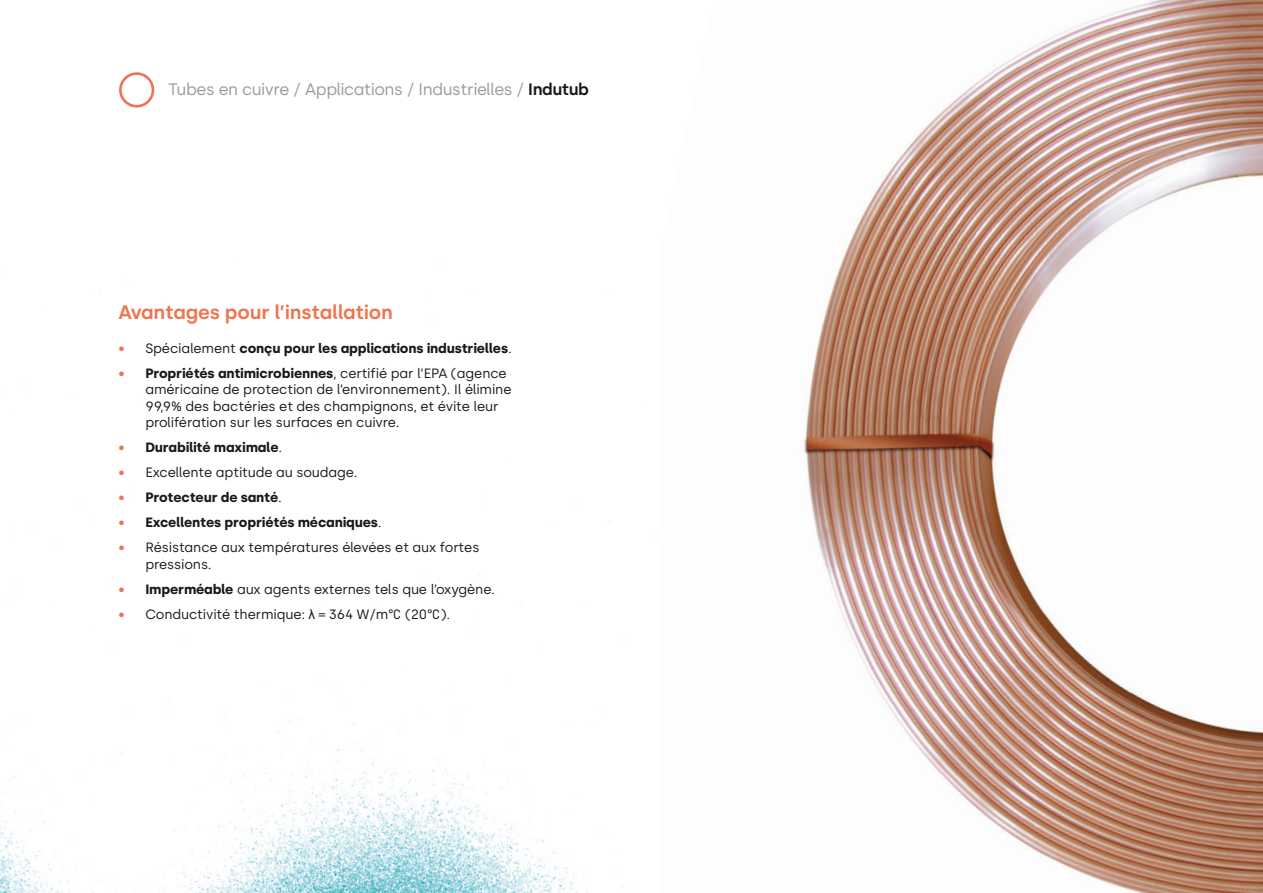
<style>
.page{position:relative;width:1263px;height:893px;background:#fff}
.page>*{position:absolute;margin:0;border:0;box-sizing:border-box;transform-origin:0 0}
.t1{font:600 19.5px "Silka";letter-spacing:-.01em;color:#ed7550}
.t2{font:16.5px "Silka";letter-spacing:-.025em;color:#9a9a9a}
.t3{font:13.5px/16.5px "Silka";letter-spacing:-.01em;color:#1a181c}
.t4{font:700 13.5px "Silka";letter-spacing:-.01em;color:#1a181c}
.s1{font-weight:600;color:#1a181c}
.s2{font-weight:400;color:#ed7550}
.s3{font-weight:400}
.s4{font-weight:700;color:#ed7550}
.s5{font-weight:700}
.s6{color:#ed7550}
.s7{font-family:"sarial"}
</style>
<div class="page">
<img style="left:0;top:490px;width:624px;height:403px">
<img style="left:804px;top:0;width:459px;height:893px">
<svg style="left:119px;top:72px;width:35px;height:36px"></svg>
<p class="t2" style="left:169px;top:79px;width:422px">Tubes en cuivre / Applications / Industrielles / <span class="s1">Indutub</span></p>
<p class="t1" style="left:118px;top:300px;width:276px">Avantages pour l’installation</p>
<p class="t4" style="left:118px;top:340px;width:395px"><span class="s2">•</span> <span class="s3">Spécialement</span> conçu pour les applications industrielles<span class="s3">.</span></p>
<p class="t3" style="left:145px;top:365px;width:368px;text-indent:-27px"><span class="s4">•</span> <span class="s5">Propriétés antimicrobiennes</span>, certifié par l’EPA (agence américaine de protection de l’environnement). Il élimine 99,9% des bactéries et des champignons, et évite leur prolifération sur les surfaces en cuivre.</p>
<p class="t4" style="left:118px;top:440px;width:165px"><span class="s6">•</span> Durabilité maximale<span class="s3">.</span></p>
<p class="t3" style="left:118px;top:464px;width:240px"><span class="s6">•</span> Excellente aptitude au soudage.</p>
<p class="t4" style="left:118px;top:490px;width:165px"><span class="s6">•</span> Protecteur de santé<span class="s3">.</span></p>
<p class="t4" style="left:118px;top:515px;width:265px"><span class="s6">•</span> Excellentes propriétés mécaniques<span class="s3">.</span></p>
<p class="t3" style="left:145px;top:539px;width:336px;text-indent:-27px"><span class="s6">•</span> Résistance aux températures élevées et aux fortes pressions.</p>
<p class="t3" style="left:118px;top:581px;width:378px"><span class="s4">•</span> <span class="s5">Imperméable</span> aux agents externes tels que l’oxygène.</p>
<p class="t3" style="left:118px;top:606px;width:333px"><span class="s6">•</span> Conductivité thermique: <span class="s7">λ</span> = 364 W/m°C (20°C).</p>
</div>
